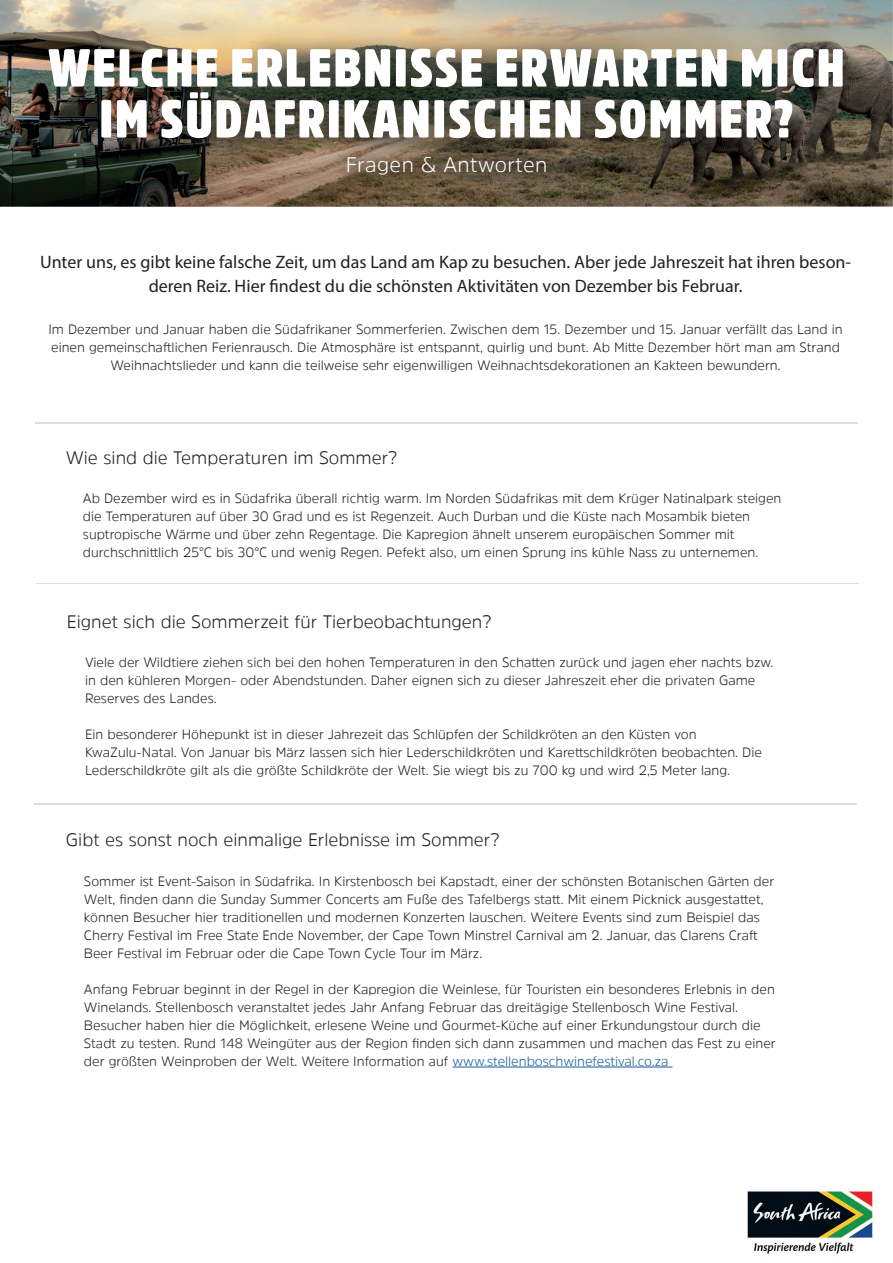
<style>
.page{position:relative;width:893px;height:1263px;background:#fff}
.page>*{position:absolute;margin:0;border:0;box-sizing:border-box;transform-origin:0 0}
.t1{font:900 52.8px/51px "Amsi Pro Cond";letter-spacing:.035em;color:#fff;text-align:center}
.t2{font:300 21px "Amsi Pro";letter-spacing:.02em;color:#fff}
.t3{font:18px/24px "Myriad Pro";color:#231f20;text-align:center}
.t4{font:300 18px "Amsi Pro";color:#231f20}
.t5{font:300 13.5px/18px "Amsi Pro";color:#231f20}
.s1{color:#175d9e}
</style>
<div class="page">
<img style="left:0;top:0;width:893px;height:1254px">
<img style="left:35px;top:422px;width:823px;height:1px">
<img style="left:36px;top:583px;width:823px;height:1px">
<img style="left:34px;top:804px;width:823px;height:1px">
<hr style="left:452px;top:1067px;width:220px;height:1px;background:#175d9e">
<h1 class="t1" style="left:48px;top:42px;width:798px">WELCHE ERLEBNISSE ERWARTEN MICH<br>IM SÜDAFRIKANISCHEN SOMMER?</h1>
<h2 class="t2" style="left:346px;top:154px;width:203px">Fragen &amp; Antworten</h2>
<h3 class="t3" style="left:40px;top:249px;width:812px">Unter uns, es gibt keine falsche Zeit, um das Land am Kap zu besuchen. Aber jede Jahreszeit hat ihren beson&shy;deren Reiz. Hier findest du die schönsten Aktivitäten von Dezember bis Februar.</h3>
<p class="t5" style="left:48px;top:320px;width:796px;text-align:center">Im Dezember und Januar haben die Südafrikaner Sommerferien. Zwischen dem 15. Dezember und 15. Januar verfällt das Land in einen gemeinschaﬞlichen Ferienrausch. Die Atmosphäre ist entspannt, quirlig und bunt. Ab Miמּe Dezember hört man am Strand<br>Weihnachtslieder und kann die teilweise sehr eigenwilligen Weihnachtsdekorationen an Kakteen bewundern.</p>
<h3 class="t4" style="left:66px;top:448px;width:333px">Wie sind die Temperaturen im Sommer?</h3>
<p class="t5" style="left:83px;top:490px;width:700px">Ab Dezember wird es in Südafrika überall richtig warm. Im Norden Südafrikas mit dem Krüger Natinalpark steigen die Temperaturen auf über 30 Grad und es ist Regenzeit. Auch Durban und die Küste nach Mosambik bieten suptropische Wärme und über zehn Regentage. Die Kapregion ähnelt unserem europäischen Sommer mit durchschniמּlich 25°C bis 30°C und wenig Regen. Pefekt also, um einen Sprung ins kühle Nass zu unternemen.</p>
<h3 class="t4" style="left:67px;top:612px;width:426px">Eignet sich die Sommerzeit für Tierbeobachtungen?</h3>
<p class="t5" style="left:85px;top:654px;width:690px">Viele der Wildtiere ziehen sich bei den hohen Temperaturen in den Schaמּen zurück und jagen eher nachts bzw. in den kühleren Morgen- oder Abendstunden. Daher eignen sich zu dieser Jahreszeit eher die privaten Game<br>Reserves des Landes.</p>
<p class="t5" style="left:85px;top:726px;width:678px">Ein besonderer Höhepunkt ist in dieser Jahrezeit das Schlüpfen der Schildkröten an den Küsten von<br>KwaZulu-Natal. Von Januar bis März lassen sich hier Lederschildkröten und Kareמּschildkröten beobachten. Die<br>Lederschildkröte gilt als die größte Schildkröte der Welt. Sie wiegt bis zu 700 kg und wird 2,5 Meter lang.</p>
<h3 class="t4" style="left:66px;top:831px;width:435px">Gibt es sonst noch einmalige Erlebnisse im Sommer?</h3>
<p class="t5" style="left:84px;top:872px;width:692px">Sommer ist Event-Saison in Südafrika. In Kirstenbosch bei Kapstadt, einer der schönsten Botanischen Gärten der Welt, finden dann die Sunday Summer Concerts am Fuße des Tafelbergs staמּ. Mit einem Picknick ausgestaמּet, können Besucher hier traditionellen und modernen Konzerten lauschen. Weitere Events sind zum Beispiel das Cherry Festival im Free State Ende November, der Cape Town Minstrel Carnival am 2. Januar, das Clarens Craﬞ Beer Festival im Februar oder die Cape Town Cycle Tour im März.</p>
<p class="t5" style="left:84px;top:980px;width:693px">Anfang Februar beginnt in der Regel in der Kapregion die Weinlese, für Touristen ein besonderes Erlebnis in den Winelands. Stellenbosch veranstaltet jedes Jahr Anfang Februar das dreitägige Stellenbosch Wine Festival.<br>Besucher haben hier die Möglichkeit, erlesene Weine und Gourmet-Küche auf einer Erkundungstour durch die Stadt zu testen. Rund 148 Weingüter aus der Region finden sich dann zusammen und machen das Fest zu einer der größten Weinproben der Welt. Weitere Information auf <span class="s1">www.stellenboschwinefestival.co.za</span></p>
</div>
